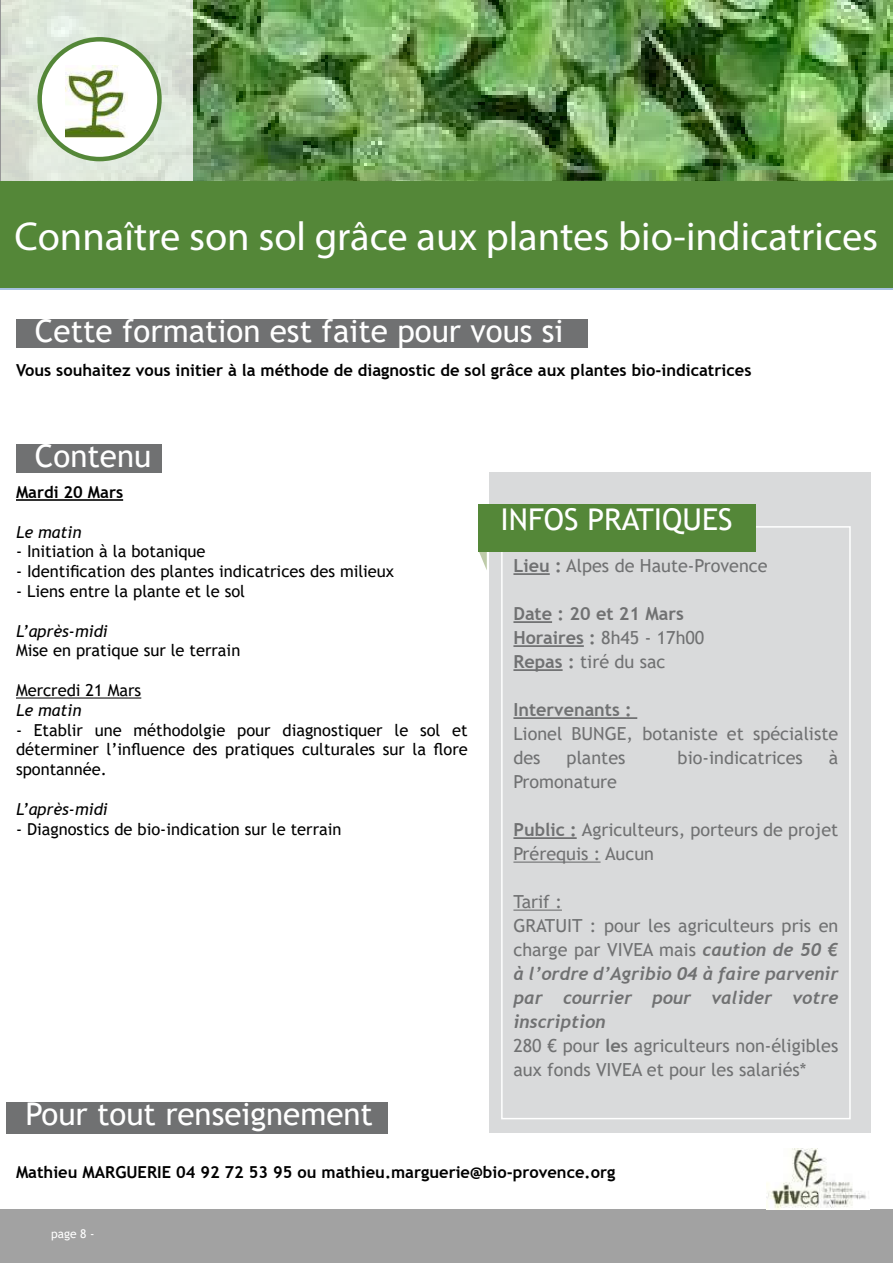
<style>
.page{position:relative;width:893px;height:1263px;background:#fff}
.page>*{position:absolute;margin:0;border:0;box-sizing:border-box;transform-origin:0 0}
.t1{font:40.5px "Myriad Pro";color:#fff}
.t2{font:31.35px "Trebuchet MS";color:#fff}
.t3{font:30px "Trebuchet MS";color:#fff}
.t4{font:18px/24px "Trebuchet MS";color:#707172}
.t5{font:italic 700 18px/24px "Trebuchet";color:#707172;text-align:justify}
.t6{font:700 18px/24px "Trebuchet MS";color:#707172}
.t7{font:16.5px/19.8px "Trebuchet MS";color:#000;text-align:justify}
.t8{font:700 16.5px "Trebuchet MS";color:#000}
.t9{font:italic 16.5px "Trebuchet MS";color:#000}
.t10{font:12px "Trebuchet MS";color:#fff}
.s1{font-weight:700}
.s2{font-weight:400}
.s3{font-family:"Trebuchet";font-weight:700;font-style:italic}
</style>
<div class="page">
<div style="left:0;top:1210px;width:893px;height:53px;background:#a2a2a2"></div>
<img style="left:192px;top:0;width:701px;height:182px">
<svg style="left:1px;top:0;width:191px;height:182px;background:#d8e2d4"></svg>
<div style="left:489px;top:472px;width:381px;height:661px;background:#d9dadb"></div>
<div style="left:501px;top:526px;width:350px;height:593px;border:2px solid #fff"></div>
<hr style="left:513px;top:573px;width:37px;height:2px;background:#707172">
<hr style="left:513px;top:621px;width:39px;height:2px;background:#707172">
<hr style="left:513px;top:645px;width:71px;height:2px;background:#707172">
<hr style="left:513px;top:669px;width:50px;height:2px;background:#707172">
<hr style="left:513px;top:717px;width:124px;height:2px;background:#707172">
<hr style="left:513px;top:837px;width:64px;height:2px;background:#707172">
<hr style="left:513px;top:861px;width:88px;height:2px;background:#707172">
<hr style="left:513px;top:909px;width:49px;height:2px;background:#707172">
<svg style="left:478px;top:551px;width:9px;height:19px"></svg>
<div style="left:16px;top:444px;width:146px;height:28px;background:#707172"></div>
<div style="left:16px;top:319px;width:571px;height:28px;background:#707172"></div>
<div style="left:7px;top:1102px;width:381px;height:31px;background:#707172"></div>
<hr style="left:16px;top:499px;width:107px;height:2px;background:#000">
<hr style="left:16px;top:697px;width:125px;height:1px;background:#000">
<img style="left:766px;top:1148px;width:100px;height:62px">
<div style="left:40px;top:39px;width:119px;height:120px;background:#fff;border-radius:50%"></div>
<div style="left:37px;top:37px;width:125px;height:124px;border:4px solid #548738;border-radius:50%"></div>
<img style="left:66px;top:65px;width:62px;height:73px">
<div style="left:0;top:182px;width:893px;height:106px;background:#548738"></div>
<div style="left:478px;top:504px;width:277px;height:47px;background:#548738"></div>
<h1 class="t1" style="left:15px;top:212px;width:865px">Connaître son sol grâce aux plantes bio-indicatrices</h1>
<h2 class="t2" style="left:35px;top:311px;width:530px">Cette formation est faite pour vous si</h2>
<p class="t8" style="left:16px;top:359px;width:737px">Vous souhaitez vous initier à la méthode de diagnostic de sol grâce aux plantes bio-indicatrices</p>
<h2 class="t2" style="left:35px;top:436px;width:118px">Contenu</h2>
<p class="t8" style="left:16px;top:482px;width:109px">Mardi 20 Mars</p>
<p class="t9" style="left:16px;top:521px;width:67px">Le matin</p>
<p class="t7" style="left:16px;top:541px;width:191px">- Initiation à la botanique</p>
<p class="t7" style="left:16px;top:561px;width:380px">- Identification des plantes indicatrices des milieux</p>
<p class="t7" style="left:16px;top:581px;width:231px">- Liens entre la plante et le sol</p>
<p class="t9" style="left:16px;top:620px;width:94px">L’après-midi</p>
<p class="t7" style="left:16px;top:640px;width:226px">Mise en pratique sur le terrain</p>
<p class="t7" style="left:16px;top:680px;width:127px">Mercredi 21 Mars</p>
<p class="t9" style="left:16px;top:700px;width:67px">Le matin</p>
<p class="t7" style="left:16px;top:720px;width:453px">- Etablir une méthodolgie pour diagnostiquer le sol et déterminer l’influence des pratiques culturales sur la flore spontannée.</p>
<p class="t9" style="left:16px;top:799px;width:94px">L’après-midi</p>
<p class="t7" style="left:16px;top:819px;width:327px">- Diagnostics de bio-indication sur le terrain</p>
<h3 class="t3" style="left:501px;top:501px;width:233px">INFOS PRATIQUES</h3>
<p class="t4" style="left:513px;top:553px;width:256px"><span class="s1">Lieu :</span> Alpes de Haute-Provence</p>
<p class="t6" style="left:513px;top:601px;width:192px">Date : 20 et 21 Mars<br>Horaires : <span class="s2">8h45 - 17h00<br></span>Repas : <span class="s2">tiré du sac</span></p>
<p class="t6" style="left:513px;top:697px;width:120px">Intervenants :</p>
<p class="t4" style="left:513px;top:721px;width:326px">Lionel BUNGE, botaniste et spécialiste des</p>
<p class="t4" style="left:567px;top:745px;width:60px">plantes</p>
<p class="t4" style="left:678px;top:745px;width:127px">bio-indicatrices</p>
<p class="t4" style="left:829px;top:745px;width:11px">à</p>
<p class="t4" style="left:513px;top:769px;width:105px">Promonature</p>
<p class="t4" style="left:513px;top:817px;width:326px"><span class="s1">Public :</span> Agriculteurs, porteurs de projet<br>Prérequis : Aucun</p>
<p class="t4" style="left:513px;top:889px;width:326px">Tarif :<br>GRATUIT : pour les agriculteurs pris en charge par VIVEA mais <span class="s3">caution de 50 €</span></p>
<p class="t5" style="left:513px;top:961px;width:326px">à l’ordre d’Agribio 04 à faire parvenir par courrier pour valider votre inscription</p>
<p class="t4" style="left:513px;top:1033px;width:326px">280 € pour <span class="s1">le</span>s agriculteurs non-éligibles aux fonds VIVEA et pour les salariés*</p>
<h2 class="t2" style="left:26px;top:1094px;width:349px">Pour tout renseignement</h2>
<p class="t8" style="left:16px;top:1161px;width:601px">Mathieu MARGUERIE 04 92 72 53 95 ou mathieu.marguerie@bio-provence.org</p>
<p class="t10" style="left:51px;top:1226px;width:45px">page 8 -</p>
</div>
